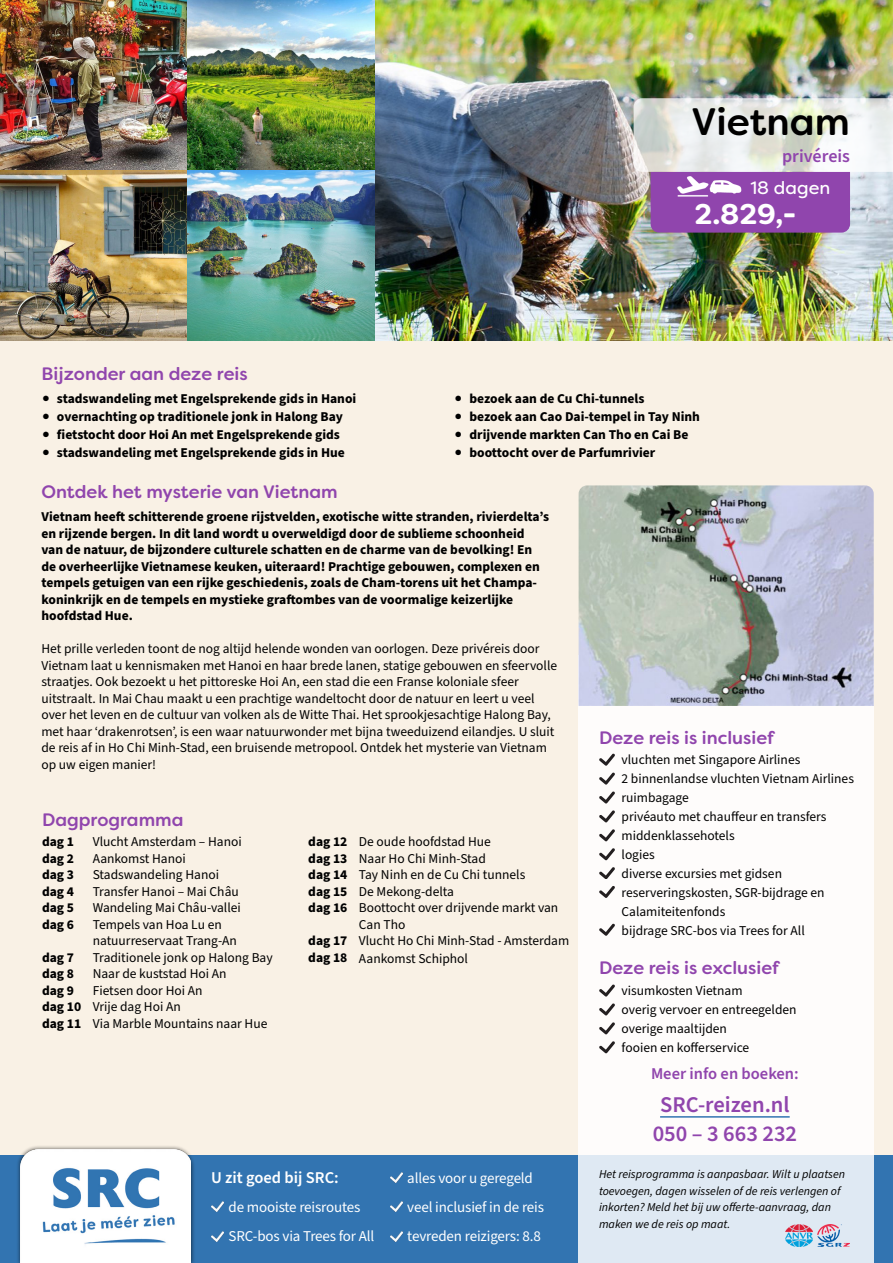
<style>
.page{position:relative;width:893px;height:1263px;background:#fff}
.page>*{position:absolute;margin:0;border:0;box-sizing:border-box;transform-origin:0 0}
.t1{font:500 38.25px "Filson Soft";color:#000}
.t2{font:700 28.5px "Filson Soft";color:#fff}
.t3{font:600 22.5px "Source Sans Pro";color:#9045ad}
.t4{font:22.5px "Filson Soft";color:#000}
.t5{font:500 18px "Filson Soft";color:#9045ad}
.t6{font:600 18px "Source Sans Pro";color:#9045ad}
.t7{font:18px "Filson Soft";color:#fff}
.t8{font:600 16.5px "Source Sans Pro";color:#9045ad}
.t9{font:600 16.5px "Source Sans Pro";color:#fff}
.t10{font:15px "Source Sans Pro";letter-spacing:-.01em;color:#fff}
.t11{font:13.5px/16.5px "Source Sans Pro";color:#000}
.t12{font:700 13.5px/16.5px "Source Sans Pro";color:#000}
.t13{font:italic 12px/16.5px "Source Sans Pro";color:#000}
</style>
<div class="page">
<div style="left:0;top:296px;width:893px;height:912px;background:#f9f1e5"></div>
<div style="left:0;top:1155px;width:893px;height:108px;background:#3274b1"></div>
<div style="left:16px;top:1145px;width:179px;height:118px;background:#000;opacity:.7"></div>
<img style="left:21px;top:1149px;width:170px;height:114px">
<svg style="left:578px;top:655px;width:296px;height:608px;background:#f8f8f9"></svg>
<img style="left:0;top:0;width:893px;height:340px">
<img style="left:786px;top:1224px;width:27px;height:22px">
<img style="left:818px;top:1224px;width:32px;height:23px">
<svg style="left:390px;top:1231px;width:13px;height:10px"></svg>
<svg style="left:390px;top:1202px;width:13px;height:10px"></svg>
<svg style="left:390px;top:1173px;width:13px;height:10px"></svg>
<svg style="left:211px;top:1231px;width:13px;height:10px"></svg>
<svg style="left:211px;top:1202px;width:13px;height:10px"></svg>
<hr style="left:660px;top:1116px;width:130px;height:2px;background:#3274b1">
<svg style="left:599px;top:1041px;width:16px;height:12px"></svg>
<svg style="left:599px;top:1022px;width:16px;height:12px"></svg>
<svg style="left:599px;top:1003px;width:16px;height:12px"></svg>
<svg style="left:599px;top:984px;width:16px;height:12px"></svg>
<svg style="left:599px;top:924px;width:16px;height:11px"></svg>
<svg style="left:599px;top:886px;width:16px;height:12px"></svg>
<svg style="left:599px;top:867px;width:16px;height:12px"></svg>
<svg style="left:599px;top:848px;width:16px;height:12px"></svg>
<svg style="left:599px;top:829px;width:16px;height:12px"></svg>
<svg style="left:599px;top:810px;width:16px;height:12px"></svg>
<svg style="left:599px;top:791px;width:16px;height:12px"></svg>
<svg style="left:599px;top:772px;width:16px;height:12px"></svg>
<svg style="left:599px;top:754px;width:16px;height:11px"></svg>
<img style="left:579px;top:485px;width:295px;height:221px">
<svg style="left:634px;top:98px;width:259px;height:135px"></svg>
<p class="t1" style="left:691px;top:97px;width:160px">Vietnam</p>
<p class="t6" style="left:782px;top:144px;width:69px">privéreis</p>
<p class="t7" style="left:750px;top:176px;width:81px">18 dagen</p>
<p class="t5" style="left:41px;top:362px;width:208px">Bijzonder aan deze reis</p>
<p class="t4" style="left:41px;top:381px;width:11px">•</p>
<p class="t4" style="left:41px;top:399px;width:11px">•</p>
<p class="t4" style="left:41px;top:417px;width:11px">•</p>
<p class="t4" style="left:41px;top:435px;width:11px">•</p>
<p class="t12" style="left:57px;top:390px;width:301px">stadswandeling met Engelsprekende gids in Hanoi</p>
<p class="t12" style="left:57px;top:408px;width:288px">overnachting op traditionele jonk in Halong Bay</p>
<p class="t12" style="left:57px;top:426px;width:284px">fietstocht door Hoi An met Engelsprekende gids</p>
<p class="t12" style="left:57px;top:444px;width:289px">stadswandeling met Engelsprekende gids in Hue</p>
<p class="t5" style="left:41px;top:480px;width:298px">Ontdek het mysterie van Vietnam</p>
<p class="t2" style="left:694px;top:196px;width:103px">2.829,-</p>
<p class="t4" style="left:454px;top:381px;width:11px">•</p>
<p class="t4" style="left:454px;top:399px;width:11px">•</p>
<p class="t4" style="left:454px;top:417px;width:11px">•</p>
<p class="t4" style="left:454px;top:435px;width:11px">•</p>
<p class="t12" style="left:469px;top:390px;width:177px">bezoek aan de Cu Chi-tunnels</p>
<p class="t12" style="left:469px;top:408px;width:232px">bezoek aan Cao Dai-tempel in Tay Ninh</p>
<p class="t12" style="left:469px;top:426px;width:221px">drijvende markten Can Tho en Cai Be</p>
<p class="t12" style="left:469px;top:444px;width:187px">boottocht over de Parfumrivier</p>
<p class="t12" style="left:41px;top:509px;width:509px">Vietnam heeft schitterende groene rijstvelden, exotische witte stranden, rivierdelta’s en rijzende bergen. In dit land wordt u overweldigd door de sublieme schoonheid van de natuur, de bijzondere culturele schatten en de charme van de bevolking! En de overheerlijke Vietnamese keuken, uiteraard! Prachtige gebouwen, complexen en tempels getuigen van een rijke geschiedenis, zoals de Cham-torens uit het Champa&shy;koninkrijk en de tempels en mystieke graftombes van de voormalige keizerlijke hoofdstad Hue.</p>
<p class="t11" style="left:41px;top:641px;width:517px">Het prille verleden toont de nog altijd helende wonden van oorlogen. Deze privéreis door Vietnam laat u kennismaken met Hanoi en haar brede lanen, statige gebouwen en sfeervolle straatjes. Ook bezoekt u het pittoreske Hoi An, een stad die een Franse koloniale sfeer uitstraalt. In Mai Chau maakt u een prachtige wandeltocht door de natuur en leert u veel over het leven en de cultuur van volken als de Witte Thai. Het sprookjesachtige Halong Bay, met haar ‘drakenrotsen’, is een waar natuurwonder met bijna tweeduizend eilandjes. U sluit de reis af in Ho Chi Minh-Stad, een bruisende metropool. Ontdek het mysterie van Vietnam op uw eigen manier!</p>
<p class="t5" style="left:42px;top:808px;width:143px">Dagprogramma</p>
<p class="t12" style="left:42px;top:834px;width:34px">dag 1</p>
<p class="t12" style="left:42px;top:850px;width:34px">dag 2</p>
<p class="t12" style="left:42px;top:867px;width:34px">dag 3</p>
<p class="t12" style="left:42px;top:883px;width:34px">dag 4</p>
<p class="t12" style="left:42px;top:900px;width:34px">dag 5</p>
<p class="t12" style="left:42px;top:916px;width:34px">dag 6</p>
<p class="t12" style="left:42px;top:949px;width:34px">dag 7</p>
<p class="t12" style="left:42px;top:966px;width:34px">dag 8</p>
<p class="t12" style="left:42px;top:982px;width:34px">dag 9</p>
<p class="t12" style="left:42px;top:999px;width:41px">dag 10</p>
<p class="t12" style="left:42px;top:1015px;width:41px">dag 11</p>
<p class="t11" style="left:93px;top:834px;width:151px">Vlucht Amsterdam – Hanoi</p>
<p class="t11" style="left:93px;top:850px;width:95px">Aankomst Hanoi</p>
<p class="t11" style="left:93px;top:867px;width:128px">Stadswandeling Hanoi</p>
<p class="t11" style="left:93px;top:883px;width:148px">Transfer Hanoi – Mai Châu</p>
<p class="t11" style="left:93px;top:900px;width:150px">Wandeling Mai Châu-vallei</p>
<p class="t11" style="left:93px;top:916px;width:146px">Tempels van Hoa Lu en natuurreservaat Trang-An</p>
<p class="t11" style="left:93px;top:949px;width:182px">Traditionele jonk op Halong Bay</p>
<p class="t11" style="left:93px;top:966px;width:135px">Naar de kuststad Hoi An</p>
<p class="t11" style="left:93px;top:982px;width:111px">Fietsen door Hoi An</p>
<p class="t11" style="left:93px;top:999px;width:90px">Vrije dag Hoi An</p>
<p class="t11" style="left:93px;top:1015px;width:176px">Via Marble Mountains naar Hue</p>
<p class="t12" style="left:308px;top:834px;width:41px">dag 12</p>
<p class="t12" style="left:308px;top:850px;width:41px">dag 13</p>
<p class="t12" style="left:308px;top:867px;width:41px">dag 14</p>
<p class="t12" style="left:308px;top:883px;width:41px">dag 15</p>
<p class="t12" style="left:308px;top:900px;width:41px">dag 16</p>
<p class="t12" style="left:308px;top:933px;width:41px">dag 17</p>
<p class="t12" style="left:308px;top:949px;width:41px">dag 18</p>
<p class="t11" style="left:359px;top:834px;width:134px">De oude hoofdstad Hue</p>
<p class="t11" style="left:359px;top:850px;width:128px">Naar Ho Chi Minh-Stad</p>
<p class="t11" style="left:359px;top:867px;width:168px">Tay Ninh en de Cu Chi tunnels</p>
<p class="t11" style="left:359px;top:883px;width:97px">De Mekong-delta</p>
<p class="t11" style="left:359px;top:900px;width:201px">Boottocht over drijvende markt van<br>Can Tho</p>
<p class="t11" style="left:359px;top:933px;width:212px">Vlucht Ho Chi Minh-Stad - Amsterdam</p>
<p class="t11" style="left:359px;top:951px;width:111px">Aankomst Schiphol</p>
<p class="t9" style="left:211px;top:1166px;width:129px">U zit goed bij SRC:</p>
<p class="t10" style="left:407px;top:1168px;width:127px">alles voor u geregeld</p>
<p class="t10" style="left:229px;top:1197px;width:133px">de mooiste reisroutes</p>
<p class="t10" style="left:229px;top:1226px;width:147px">SRC-bos via Trees for All</p>
<p class="t10" style="left:407px;top:1197px;width:138px">veel inclusief in de reis</p>
<p class="t10" style="left:407px;top:1226px;width:135px">tevreden reizigers: 8.8</p>
<p class="t5" style="left:599px;top:726px;width:177px">Deze reis is inclusief</p>
<p class="t11" style="left:622px;top:752px;width:180px">vluchten met Singapore Airlines</p>
<p class="t11" style="left:622px;top:771px;width:234px">2 binnenlandse vluchten Vietnam Airlines</p>
<p class="t11" style="left:622px;top:790px;width:69px">ruimbagage</p>
<p class="t11" style="left:622px;top:809px;width:207px">privéauto met chauffeur en transfers</p>
<p class="t11" style="left:622px;top:828px;width:115px">middenklassehotels</p>
<p class="t11" style="left:622px;top:847px;width:35px">logies</p>
<p class="t11" style="left:622px;top:866px;width:162px">diverse excursies met gidsen</p>
<p class="t11" style="left:622px;top:885px;width:205px">reserveringskosten, SGR-bijdrage en</p>
<p class="t11" style="left:622px;top:904px;width:105px">Calamiteitenfonds</p>
<p class="t11" style="left:622px;top:923px;width:185px">bijdrage SRC-bos via Trees for All</p>
<p class="t5" style="left:599px;top:956px;width:182px">Deze reis is exclusief</p>
<p class="t11" style="left:622px;top:983px;width:122px">visumkosten Vietnam</p>
<p class="t11" style="left:622px;top:1002px;width:177px">overig vervoer en entreegelden</p>
<p class="t11" style="left:622px;top:1021px;width:107px">overige maaltijden</p>
<p class="t11" style="left:622px;top:1040px;width:129px">fooien en kofferservice</p>
<p class="t8" style="left:651px;top:1063px;width:149px">Meer info en boeken:</p>
<p class="t3" style="left:660px;top:1090px;width:131px">SRC-reizen.nl</p>
<p class="t3" style="left:653px;top:1118px;width:146px">050 – 3 663 232</p>
<p class="t13" style="left:599px;top:1166px;width:248px">Het reisprogramma is aanpasbaar. Wilt u plaatsen toevoegen, dagen wisselen of de reis verlengen of inkorten? Meld het bij uw offerte-aanvraag, dan maken we de reis op maat.</p>
</div>
